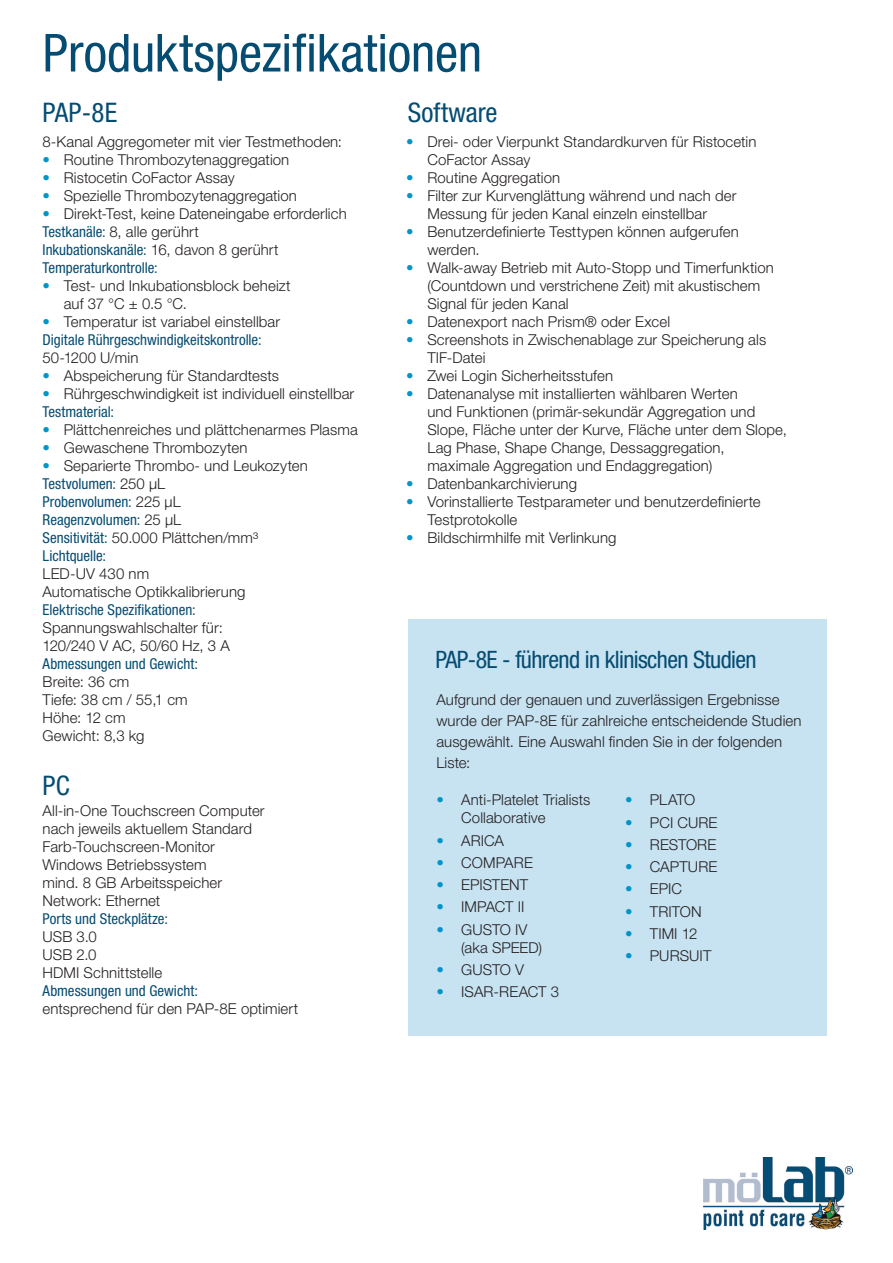
<style>
.page{position:relative;width:893px;height:1263px;background:#fff}
.page>*{position:absolute;margin:0;border:0;box-sizing:border-box;transform-origin:0 0}
.t1{font:condensed 52.5px "Helvetica Neue LT Std";color:#054c72}
.t2{font:condensed 27px "Helvetica Neue LT Std";letter-spacing:.005em;color:#054c72}
.t3{font:condensed 24px "Helvetica Neue LT Std";letter-spacing:-.025em;color:#054c72}
.t4{font:300 15px/18px "Helvetica Neue LT Std";letter-spacing:.005em;color:#231f20}
.t5{font:condensed 15px/18px "Helvetica Neue LT Std";color:#054c72}
.s1{color:#0094c8}
.s2{font-weight:400;font-stretch:condensed;color:#054c72}
.s3{font-weight:300;font-stretch:normal;color:#0094c8}
.s4{font-weight:300;font-stretch:normal;color:#231f20}
</style>
<div class="page">
<div style="left:408px;top:620px;width:419px;height:416px;background:#c7e2f1"></div>
<img style="left:704px;top:1157px;width:149px;height:72px">
<h1 class="t1" style="left:43px;top:23px;width:441px">Produktspezifikationen</h1>
<h2 class="t2" style="left:43px;top:97px;width:76px">PAP-8E</h2>
<h2 class="t2" style="left:408px;top:97px;width:91px">Software</h2>
<p class="t4" style="left:43px;top:132px;width:301px">8-Kanal Aggregometer mit vier Testmethoden:</p>
<p class="t4" style="left:43px;top:150px;width:248px"><span class="s1">•</span> Routine Thrombozytenaggregation</p>
<p class="t4" style="left:43px;top:168px;width:194px"><span class="s1">•</span> Ristocetin CoFactor Assay</p>
<p class="t4" style="left:43px;top:186px;width:256px"><span class="s1">•</span> Spezielle Thrombozytenaggregation</p>
<p class="t4" style="left:43px;top:204px;width:306px"><span class="s1">•</span> Direkt-Test, keine Dateneingabe erforderlich <span class="s2">Testkanäle:</span> 8, alle gerührt<br><span class="s2">Inkubationskanäle:</span> 16, davon 8 gerührt <span class="s2">Temperaturkontrolle:</span></p>
<p class="t4" style="left:64px;top:276px;width:228px;text-indent:-21px"><span class="s1">•</span> Test- und Inkubationsblock beheizt auf 37 °C ± 0.5 °C.</p>
<p class="t5" style="left:43px;top:312px;width:239px"><span class="s3">•</span> <span class="s4">Temperatur ist variabel einstellbar<br></span>Digitale Rührgeschwindigkeitskontrolle:</p>
<p class="t4" style="left:43px;top:348px;width:97px">50-1200 U/min</p>
<p class="t4" style="left:43px;top:366px;width:238px"><span class="s1">•</span> Abspeicherung für Standardtests</p>
<p class="t4" style="left:43px;top:384px;width:313px"><span class="s1">•</span> Rührgeschwindigkeit ist individuell einstellbar<br><span class="s2">Testmaterial:</span></p>
<p class="t4" style="left:43px;top:420px;width:317px"><span class="s1">•</span> Plättchenreiches und plättchenarmes Plasma</p>
<p class="t4" style="left:43px;top:438px;width:206px"><span class="s1">•</span> Gewaschene Thrombozyten</p>
<p class="t5" style="left:43px;top:456px;width:267px"><span class="s3">•</span> <span class="s4">Separierte Thrombo- und Leukozyten<br></span>Testvolumen: <span class="s4">250 μL<br></span>Probenvolumen: <span class="s4">225 μL<br></span>Reagenzvolumen: <span class="s4">25 μL<br></span>Sensitivität: <span class="s4">50.000 Plättchen/mm³<br></span>Lichtquelle:</p>
<p class="t4" style="left:43px;top:564px;width:204px">LED-UV 430 nm<br>Automatische Optikkalibrierung</p>
<p class="t5" style="left:43px;top:600px;width:155px">Elektrische Spezifikationen:</p>
<p class="t4" style="left:43px;top:618px;width:189px">Spannungswahlschalter für:<br>120/240 V AC, 50/60 Hz, 3 A</p>
<p class="t5" style="left:43px;top:654px;width:157px">Abmessungen und Gewicht:</p>
<p class="t4" style="left:43px;top:672px;width:147px">Breite: 36 cm<br>Tiefe: 38 cm / 55,1 cm<br>Höhe: 12 cm<br>Gewicht: 8,3 kg</p>
<h2 class="t2" style="left:43px;top:770px;width:29px">PC</h2>
<p class="t4" style="left:43px;top:801px;width:224px">All-in-One Touchscreen Computer nach jeweils aktuellem Standard<br>Farb-Touchscreen-Monitor<br>Windows Betriebssystem<br>mind. 8 GB Arbeitsspeicher<br>Network: Ethernet</p>
<p class="t5" style="left:43px;top:909px;width:127px">Ports und Steckplätze:</p>
<p class="t4" style="left:43px;top:927px;width:121px">USB 3.0<br>USB 2.0<br>HDMI Schnittstelle</p>
<p class="t5" style="left:43px;top:981px;width:157px">Abmessungen und Gewicht:</p>
<p class="t4" style="left:43px;top:999px;width:257px">entsprechend für den PAP-8E optimiert</p>
<p class="t4" style="left:427px;top:132px;width:331px;text-indent:-21px"><span class="s1">•</span> Drei- oder Vierpunkt Standardkurven für Ristocetin<br>CoFactor Assay</p>
<p class="t4" style="left:406px;top:168px;width:156px"><span class="s1">•</span> Routine Aggregation</p>
<p class="t4" style="left:406px;top:186px;width:332px;text-align:center"><span class="s1">•</span> Filter zur Kurvenglättung während und nach der<br>Messung für jeden Kanal einzeln einstellbar</p>
<p class="t4" style="left:427px;top:222px;width:313px;text-indent:-21px"><span class="s1">•</span> Benutzerdefinierte Testtypen können aufgerufen werden.</p>
<p class="t4" style="left:427px;top:258px;width:348px;text-indent:-21px"><span class="s1">•</span> Walk-away Betrieb mit Auto-Stopp und Timerfunktion (Countdown und verstrichene Zeit) mit akustischem<br>Signal für jeden Kanal</p>
<p class="t4" style="left:406px;top:312px;width:266px"><span class="s1">•</span> Datenexport nach Prism® oder Excel</p>
<p class="t4" style="left:427px;top:330px;width:340px;text-indent:-21px"><span class="s1">•</span> Screenshots in Zwischenablage zur Speicherung als<br>TIF-Datei</p>
<p class="t4" style="left:406px;top:366px;width:209px"><span class="s1">•</span> Zwei Login Sicherheitsstufen</p>
<p class="t4" style="left:427px;top:384px;width:361px;text-indent:-21px"><span class="s1">•</span> Datenanalyse mit installierten wählbaren Werten<br>und Funktionen (primär-sekundär Aggregation und Slope, Fläche unter der Kurve, Fläche unter dem Slope, Lag Phase, Shape Change, Dessaggregation, maximale Aggregation und Endaggregation)</p>
<p class="t4" style="left:406px;top:474px;width:173px"><span class="s1">•</span> Datenbankarchivierung</p>
<p class="t4" style="left:427px;top:492px;width:335px;text-indent:-21px"><span class="s1">•</span> Vorinstallierte Testparameter und benutzerdefinierte<br>Testprotokolle</p>
<p class="t4" style="left:406px;top:528px;width:212px"><span class="s1">•</span> Bildschirmhilfe mit Verlinkung</p>
<h3 class="t3" style="left:435px;top:645px;width:323px">PAP-8E - führend in klinischen Studien</h3>
<p class="t4" style="left:436px;top:688px;width:367px;line-height:21px">Aufgrund der genauen und zuverlässigen Ergebnisse wurde der PAP-8E für zahlreiche entscheidende Studien ausgewählt. Eine Auswahl finden Sie in der folgenden Liste:</p>
<p class="t4" style="left:461px;top:791px;width:131px;text-indent:-25px"><span class="s1">•</span> Anti-Platelet Trialists<br>Collaborative</p>
<p class="t4" style="left:437px;top:831px;width:69px"><span class="s1">•</span> ARICA</p>
<p class="t4" style="left:437px;top:853px;width:98px"><span class="s1">•</span> COMPARE</p>
<p class="t4" style="left:437px;top:875px;width:93px"><span class="s1">•</span> EPISTENT</p>
<p class="t4" style="left:437px;top:898px;width:89px"><span class="s1">•</span> IMPACT II</p>
<p class="t4" style="left:461px;top:920px;width:82px;text-indent:-25px"><span class="s1">•</span> GUSTO IV (aka SPEED)</p>
<p class="t4" style="left:437px;top:960px;width:89px"><span class="s1">•</span> GUSTO V</p>
<p class="t4" style="left:437px;top:982px;width:124px"><span class="s1">•</span> ISAR-REACT 3</p>
<p class="t4" style="left:625px;top:791px;width:72px"><span class="s1">•</span> PLATO</p>
<p class="t4" style="left:625px;top:813px;width:94px"><span class="s1">•</span> PCI CURE</p>
<p class="t4" style="left:625px;top:835px;width:92px"><span class="s1">•</span> RESTORE</p>
<p class="t4" style="left:625px;top:857px;width:94px"><span class="s1">•</span> CAPTURE</p>
<p class="t4" style="left:625px;top:880px;width:58px"><span class="s1">•</span> EPIC</p>
<p class="t4" style="left:625px;top:902px;width:78px"><span class="s1">•</span> TRITON</p>
<p class="t4" style="left:625px;top:924px;width:74px"><span class="s1">•</span> TIMI 12</p>
<p class="t4" style="left:625px;top:946px;width:88px"><span class="s1">•</span> PURSUIT</p>
</div>
